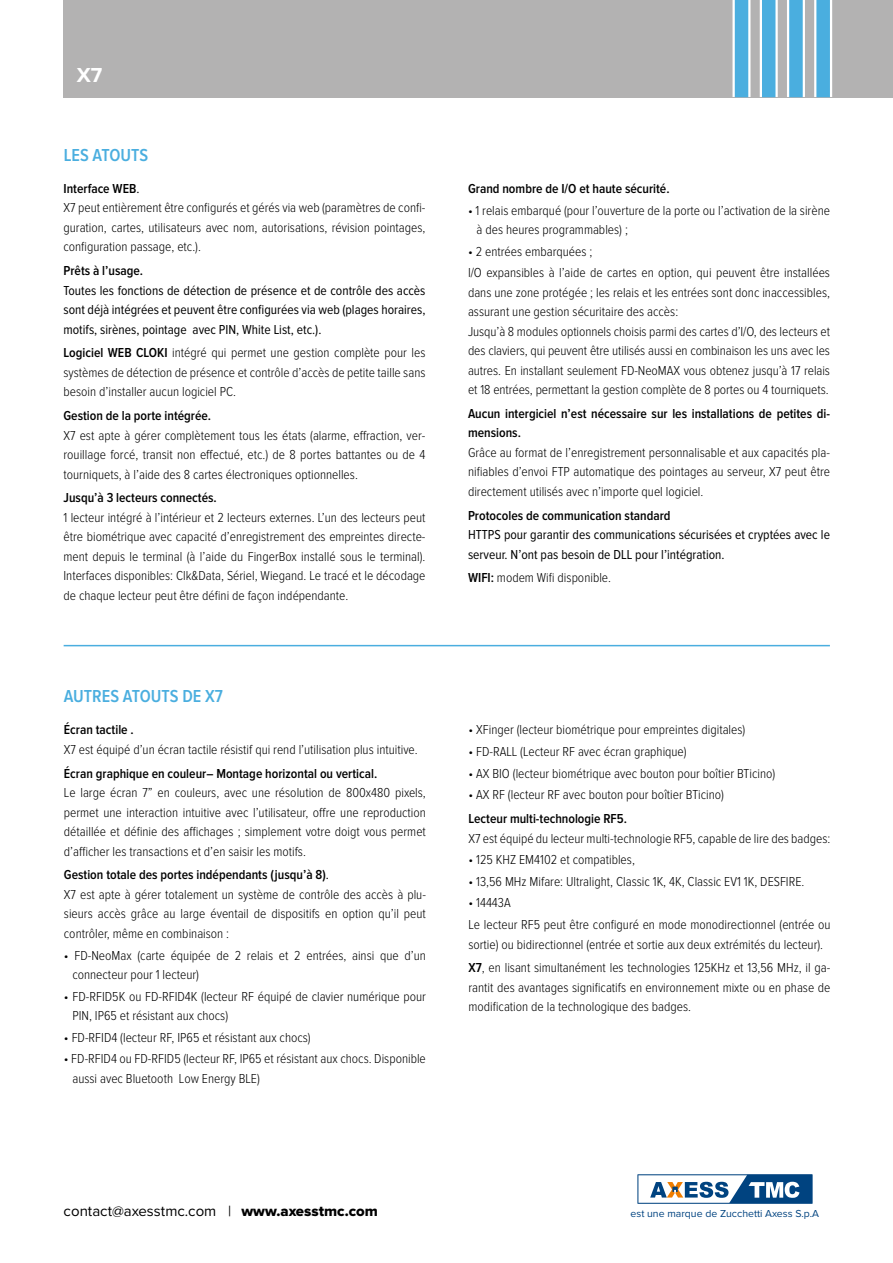
<style>
.page{position:relative;width:893px;height:1263px;background:#fff}
.page>*{position:absolute;margin:0;border:0;box-sizing:border-box;transform-origin:0 0}
.t1{font:700 21px "Proxima Nova";color:#fff}
.t2{font:600 18px "Proxima Nova Cond";color:#4aaedf}
.t3{font:15px "Proxima Nova";color:#000}
.t4{font:300 13.5px/19.5px "Proxima Nova Cond";color:#000}
.t5{font:600 13.5px/19.5px "Proxima Nova Cond";color:#000}
.t6{font:13.5px/19.5px "Proxima Nova Cond";color:#000;text-align:justify}
.t7{font:10.5px "Proxima Nova";color:#004380}
.s1{font-weight:600}
.s2{font-weight:400}
.s3{font-family:"Proxima Nova Extrabld"}
</style>
<div class="page">
<div style="left:64px;top:0;width:829px;height:97px;background:#b3b2b2"></div>
<div style="left:732px;top:0;width:18px;height:97px;background:linear-gradient(to bottom,#d1eaf6,#d1eaf6)"></div>
<div style="left:735px;top:0;width:13px;height:97px;background:#4aaedf"></div>
<div style="left:760px;top:0;width:18px;height:97px;background:linear-gradient(to bottom,#fff,#fff)"></div>
<div style="left:762px;top:0;width:13px;height:97px;background:#4aaedf"></div>
<div style="left:787px;top:0;width:18px;height:97px;background:#fff"></div>
<div style="left:789px;top:0;width:14px;height:97px;background:#4aaedf"></div>
<div style="left:814px;top:0;width:18px;height:97px;background:#fff"></div>
<div style="left:816px;top:0;width:14px;height:97px;background:#4aaedf"></div>
<svg style="left:637px;top:1174px;width:176px;height:30px"></svg>
<hr style="left:64px;top:645px;width:766px;height:1px;background:#4aaedf">
<h1 class="t1" style="left:77px;top:63px;width:27px">X7</h1>
<h2 class="t2" style="left:64px;top:146px;width:86px">LES ATOUTS</h2>
<p class="t4" style="left:63px;top:179px;width:363px"><span class="s1">Interface WEB</span><span class="s2">.<br></span>X7 peut entièrement être configurés et gérés via web (paramètres de confi&shy;guration, cartes, utilisateurs avec nom, autorisations, révision pointages, configuration passage, etc.).</p>
<p class="t5" style="left:63px;top:262px;width:81px">Prêts à l’usage.</p>
<p class="t6" style="left:63px;top:281px;width:364px">Toutes les fonctions de détection de présence et de contrôle des accès sont déjà intégrées et peuvent être configurées via web (plages horaires, motifs, sirènes, pointage avec PIN, White List, etc.).</p>
<p class="t4" style="left:63px;top:344px;width:364px;text-align:justify"><span class="s1">Logiciel WEB CLOKI</span> intégré qui permet une gestion complète pour les systèmes de détection de présence et contrôle d’accès de petite taille sans besoin d’installer aucun logiciel PC.</p>
<p class="t5" style="left:63px;top:407px;width:149px">Gestion de la porte intégrée.</p>
<p class="t4" style="left:63px;top:426px;width:364px;text-align:justify">X7 est apte à gérer complètement tous les états (alarme, effraction, ver&shy;rouillage forcé, transit non effectué, etc.) de 8 portes battantes ou de 4 tourniquets, à l’aide des 8 cartes électroniques optionnelles.</p>
<p class="t5" style="left:63px;top:489px;width:155px">Jusqu’à 3 lecteurs connectés.</p>
<p class="t4" style="left:63px;top:508px;width:364px;text-align:justify">1 lecteur intégré à l’intérieur et 2 lecteurs externes. L’un des lecteurs peut être biométrique avec capacité d’enregistrement des empreintes directe&shy;ment depuis le terminal (à l’aide du FingerBox installé sous le terminal).<br>Interfaces disponibles: Clk&amp;Data, Sériel, Wiegand. Le tracé et le décodage de chaque lecteur peut être défini de façon indépendante.</p>
<h2 class="t2" style="left:64px;top:687px;width:161px">AUTRES ATOUTS DE X7</h2>
<p class="t5" style="left:64px;top:721px;width:71px">Écran tactile .</p>
<p class="t4" style="left:64px;top:740px;width:355px">X7 est équipé d’un écran tactile résistif qui rend l’utilisation plus intuitive.</p>
<p class="t5" style="left:64px;top:764px;width:315px">Écran graphique en couleur– Montage horizontal ou vertical.</p>
<p class="t4" style="left:64px;top:783px;width:364px;text-align:justify">Le large écran 7” en couleurs, avec une résolution de 800x480 pixels, permet une interaction intuitive avec l’utilisateur, offre une reproduction détaillée et définie des affichages ; simplement votre doigt vous permet d’afficher les transactions et d’en saisir les motifs.</p>
<p class="t4" style="left:64px;top:866px;width:364px"><span class="s1">Gestion totale des portes indépendants (jusqu’à 8)</span><span class="s2">.<br></span>X7 est apte à gérer totalement un système de contrôle des accès à plu&shy;sieurs accès grâce au large éventail de dispositifs en option qu’il peut contrôler, même en combinaison :</p>
<p class="t4" style="left:72px;top:946px;width:355px;text-indent:-9px">• FD-NeoMax (carte équipée de 2 relais et 2 entrées, ainsi que d’un connecteur pour 1 lecteur)</p>
<p class="t4" style="left:72px;top:987px;width:355px;text-indent:-9px">• FD-RFID5K ou FD-RFID4K (lecteur RF équipé de clavier numérique pour<br>PIN, IP65 et résistant aux chocs)</p>
<p class="t4" style="left:64px;top:1028px;width:248px">• FD-RFID4 (lecteur RF, IP65 et résistant aux chocs)</p>
<p class="t4" style="left:72px;top:1050px;width:355px;text-indent:-9px">• FD-RFID4 ou FD-RFID5 (lecteur RF, IP65 et résistant aux chocs. Disponible aussi avec Bluetooth Low Energy BLE)</p>
<p class="t5" style="left:468px;top:179px;width:203px">Grand nombre de I/O et haute sécurité.</p>
<p class="t4" style="left:477px;top:201px;width:355px;text-indent:-9px">• 1 relais embarqué (pour l’ouverture de la porte ou l’activation de la sirène à des heures programmables) ;</p>
<p class="t4" style="left:468px;top:241px;width:363px;line-height:21.6px">• 2 entrées embarquées ;<br>I/O expansibles à l’aide de cartes en option, qui peuvent être installées</p>
<p class="t4" style="left:468px;top:283px;width:364px">dans une zone protégée ; les relais et les entrées sont donc inaccessibles, assurant une gestion sécuritaire des accès:<br>Jusqu’à 8 modules optionnels choisis parmi des cartes d’I/O, des lecteurs et des claviers, qui peuvent être utilisés aussi en combinaison les uns avec les autres. En installant seulement FD-NeoMAX vous obtenez jusqu’à 17 relais et 18 entrées, permettant la gestion complète de 8 portes ou 4 tourniquets.</p>
<p class="t5" style="left:468px;top:404px;width:363px">Aucun intergiciel n’est nécessaire sur les installations de petites di&shy;mensions.</p>
<p class="t4" style="left:468px;top:443px;width:364px;text-align:justify">Grâce au format de l’enregistrement personnalisable et aux capacités pla&shy;nifiables d’envoi FTP automatique des pointages au serveur, X7 peut être directement utilisés avec n’importe quel logiciel.</p>
<p class="t5" style="left:468px;top:506px;width:204px">Protocoles de communication standard</p>
<p class="t6" style="left:468px;top:525px;width:363px">HTTPS pour garantir des communications sécurisées et cryptées avec le serveur. N’ont pas besoin de DLL pour l’intégration.</p>
<p class="t4" style="left:468px;top:569px;width:145px"><span class="s1">WIFI:</span> modem Wifi disponible.</p>
<p class="t4" style="left:468px;top:721px;width:278px">• XFinger (lecteur biométrique pour empreintes digitales)</p>
<p class="t4" style="left:468px;top:742px;width:220px">• FD-RALL (Lecteur RF avec écran graphique)</p>
<p class="t4" style="left:468px;top:764px;width:308px">• AX BIO (lecteur biométrique avec bouton pour boîtier BTicino)</p>
<p class="t4" style="left:468px;top:785px;width:257px">• AX RF (lecteur RF avec bouton pour boîtier BTicino)</p>
<p class="t5" style="left:468px;top:809px;width:160px">Lecteur multi-technologie RF5.</p>
<p class="t4" style="left:468px;top:829px;width:364px">X7 est équipé du lecteur multi-technologie RF5, capable de lire des badges:</p>
<p class="t4" style="left:468px;top:850px;width:168px">• 125 KHZ EM4102 et compatibles,</p>
<p class="t4" style="left:468px;top:872px;width:337px">• 13,56 MHz Mifare: Ultralight, Classic 1K, 4K, Classic EV1 1K, DESFIRE.</p>
<p class="t4" style="left:468px;top:893px;width:363px;line-height:21.6px">• 14443A<br>Le lecteur RF5 peut être configuré en mode monodirectionnel (entrée ou</p>
<p class="t4" style="left:468px;top:933px;width:364px;line-height:23.7px">sortie) ou bidirectionnel (entrée et sortie aux deux extrémités du lecteur).<br><span class="s1">X7</span>, en lisant simultanément les technologies 125KHz et 13,56 MHz, il ga-</p>
<p class="t4" style="left:468px;top:978px;width:364px">rantit des avantages significatifs en environnement mixte ou en phase de modification de la technologique des badges.</p>
<p class="t3" style="left:64px;top:1204px;width:316px">contact@axesstmc.com | <span class="s3">www.axesstmc.com</span></p>
<p class="t7" style="left:631px;top:1209px;width:190px">est une marque de Zucchetti Axess S.p.A</p>
</div>
